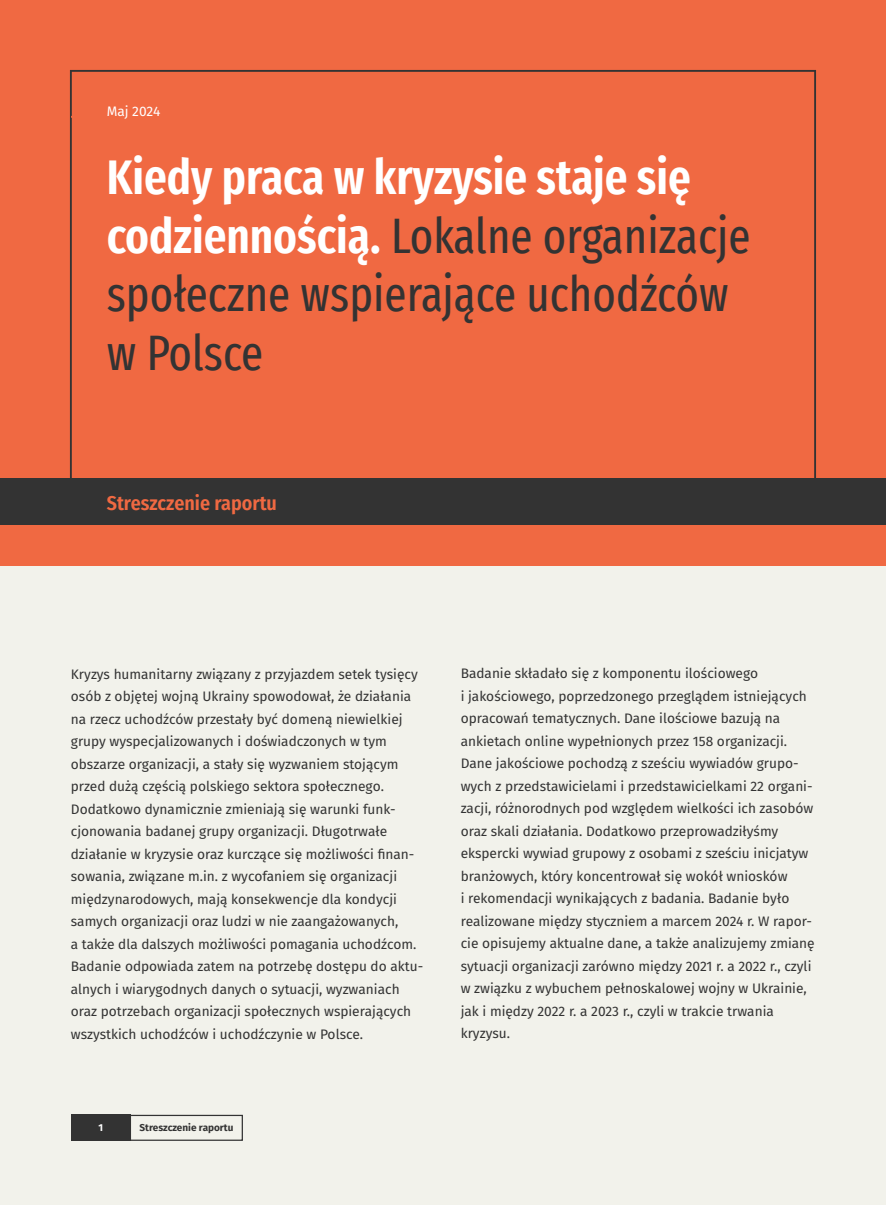
<style>
.page{position:relative;width:886px;height:1205px;background:#f2f2eb}
.page>*{position:absolute;margin:0;border:0;box-sizing:border-box;transform-origin:0 0}
.t1{font:extra-condensed 48.75px/58.5px "Fira Sans";color:#333}
.t2{font:600 20px "Fira Sans Condensed";color:#f06942}
.t3{font:13.75px/22.5px "Fira Sans";color:#333}
.t4{font:13.75px "Fira Sans";color:#fff}
.t5{font:700 10px "Fira Sans";color:#333}
.t6{font:700 10px "Fira Sans";color:#fff}
.s1{font-weight:600;color:#fff}
</style>
<div class="page">
<div style="left:0;top:0;width:886px;height:566px;background:#f06942"></div>
<div style="left:0;top:479px;width:886px;height:46px;background:#333"></div>
<div style="left:130px;top:1115px;width:113px;height:26px;border:1px solid #333"></div>
<div style="left:71px;top:1115px;width:60px;height:26px;background:#333"></div>
<p class="t4" style="left:107px;top:101px;width:55px">Maj 2024</p>
<h1 class="t1" style="left:107px;top:146px;width:645px"><span class="s1">Kiedy praca w kryzysie staje się codziennością.</span> Lokalne organizacje społeczne wspierające uchodźców w Polsce</h1>
<h2 class="t2" style="left:107px;top:487px;width:172px">Streszczenie raportu</h2>
<p class="t3" style="left:71px;top:662px;width:354px">Kryzys humanitarny związany z przyjazdem setek tysięcy osób z objętej wojną Ukrainy spowodował, że działania na rzecz uchodźców przestały być domeną niewielkiej grupy wyspecjalizowanych i doświadczonych w tym obszarze organizacji, a stały się wyzwaniem stojącym przed dużą częścią polskiego sektora społecznego.<br>Dodatkowo dynamicznie zmieniają się warunki funk&shy;cjonowania badanej grupy organizacji. Długotrwałe działanie w kryzysie oraz kurczące się możliwości finan&shy;sowania, związane m.in. z wycofaniem się organizacji międzynarodowych, mają konsekwencje dla kondycji samych organizacji oraz ludzi w nie zaangażowanych,<br>a także dla dalszych możliwości pomagania uchodźcom.<br>Badanie odpowiada zatem na potrzebę dostępu do aktu&shy;alnych i wiarygodnych danych o sytuacji, wyzwaniach oraz potrzebach organizacji społecznych wspierających wszystkich uchodźców i uchodźczynie w Polsce.</p>
<p class="t3" style="left:461px;top:662px;width:355px">Badanie składało się z komponentu ilościowego<br>i jakościowego, poprzedzonego przeglądem istniejących opracowań tematycznych. Dane ilościowe bazują na ankietach online wypełnionych przez 158 organizacji.<br>Dane jakościowe pochodzą z sześciu wywiadów grupo&shy;wych z przedstawicielami i przedstawicielkami 22 organi&shy;zacji, różnorodnych pod względem wielkości ich zasobów oraz skali działania. Dodatkowo przeprowadziłyśmy ekspercki wywiad grupowy z osobami z sześciu inicjatyw branżowych, który koncentrował się wokół wniosków<br>i rekomendacji wynikających z badania. Badanie było realizowane między styczniem a marcem 2024 r. W rapor&shy;cie opisujemy aktualne dane, a także analizujemy zmianę sytuacji organizacji zarówno między 2021 r. a 2022 r., czyli w związku z wybuchem pełnoskalowej wojny w Ukrainie, jak i między 2022 r. a 2023 r., czyli w trakcie trwania kryzysu.</p>
<p class="t6" style="left:98px;top:1119px;width:6px">1</p>
<p class="t5" style="left:140px;top:1119px;width:95px">Streszczenie raportu</p>
</div>
